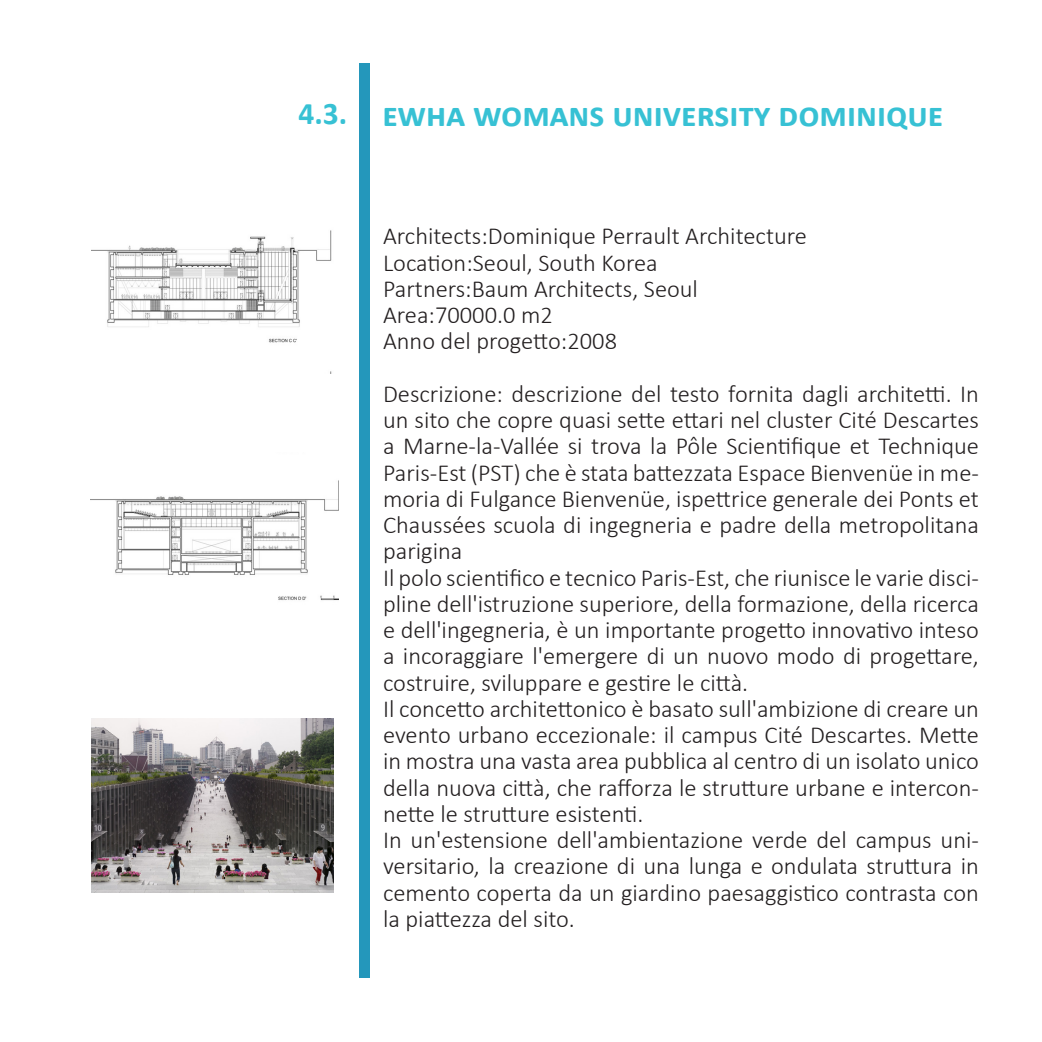
<style>
.page{position:relative;width:1042px;height:1042px;background:#fff}
.page>*{position:absolute;margin:0;border:0;box-sizing:border-box;transform-origin:0 0}
.t1{font:700 35px "Calibri";color:#37c1d4}
.t2{font:700 31.5px "Calibri";color:#37c1d4}
.t3{font:300 24.5px/26.2px "Calibri";color:#231f20;text-align:justify}
</style>
<div class="page">
<div style="left:359px;top:64px;width:11px;height:914px;background:#2497bb"></div>
<img style="left:92px;top:230px;width:240px;height:144px">
<img style="left:91px;top:480px;width:248px;height:121px">
<img style="left:92px;top:718px;width:241px;height:175px">
<p class="t2" style="left:298px;top:92px;width:50px">4.3.</p>
<p class="t1" style="left:382px;top:90px;width:562px">ewha womans university dominique</p>
<p class="t3" style="left:383px;top:223px;width:425px">Architects:Dominique Perrault Architecture</p>
<p class="t3" style="left:383px;top:249px;width:276px">Location:Seoul, South Korea</p>
<p class="t3" style="left:383px;top:275px;width:316px">Partners:Baum Architects, Seoul</p>
<p class="t3" style="left:383px;top:301px;width:171px">Area:70000.0 m2</p>
<p class="t3" style="left:383px;top:328px;width:236px">Anno del progetto:2008</p>
<p class="t3" style="left:383px;top:380px;width:597px">Descrizione: descrizione del testo fornita dagli architetti. In un sito che copre quasi sette ettari nel cluster Cité Descartes a Marne-la-Vallée si trova la Pôle Scientifique et Technique Paris-Est (PST) che è stata battezzata Espace Bienvenüe in me&shy;moria di Fulgance Bienvenüe, ispettrice generale dei Ponts et Chaussées scuola di ingegneria e padre della metropolitana parigina</p>
<p class="t3" style="left:383px;top:564px;width:597px">Il polo scientifico e tecnico Paris-Est, che riunisce le varie disci&shy;pline dell'istruzione superiore, della formazione, della ricerca e dell'ingegneria, è un importante progetto innovativo inteso a incoraggiare l'emergere di un nuovo modo di progettare, costruire, sviluppare e gestire le città.</p>
<p class="t3" style="left:383px;top:695px;width:597px">Il concetto architettonico è basato sull'ambizione di creare un evento urbano eccezionale: il campus Cité Descartes. Mette in mostra una vasta area pubblica al centro di un isolato unico della nuova città, che rafforza le strutture urbane e intercon&shy;nette le strutture esistenti.</p>
<p class="t3" style="left:383px;top:826px;width:597px">In un'estensione dell'ambientazione verde del campus uni&shy;versitario, la creazione di una lunga e ondulata struttura in cemento coperta da un giardino paesaggistico contrasta con la piattezza del sito.</p>
</div>
